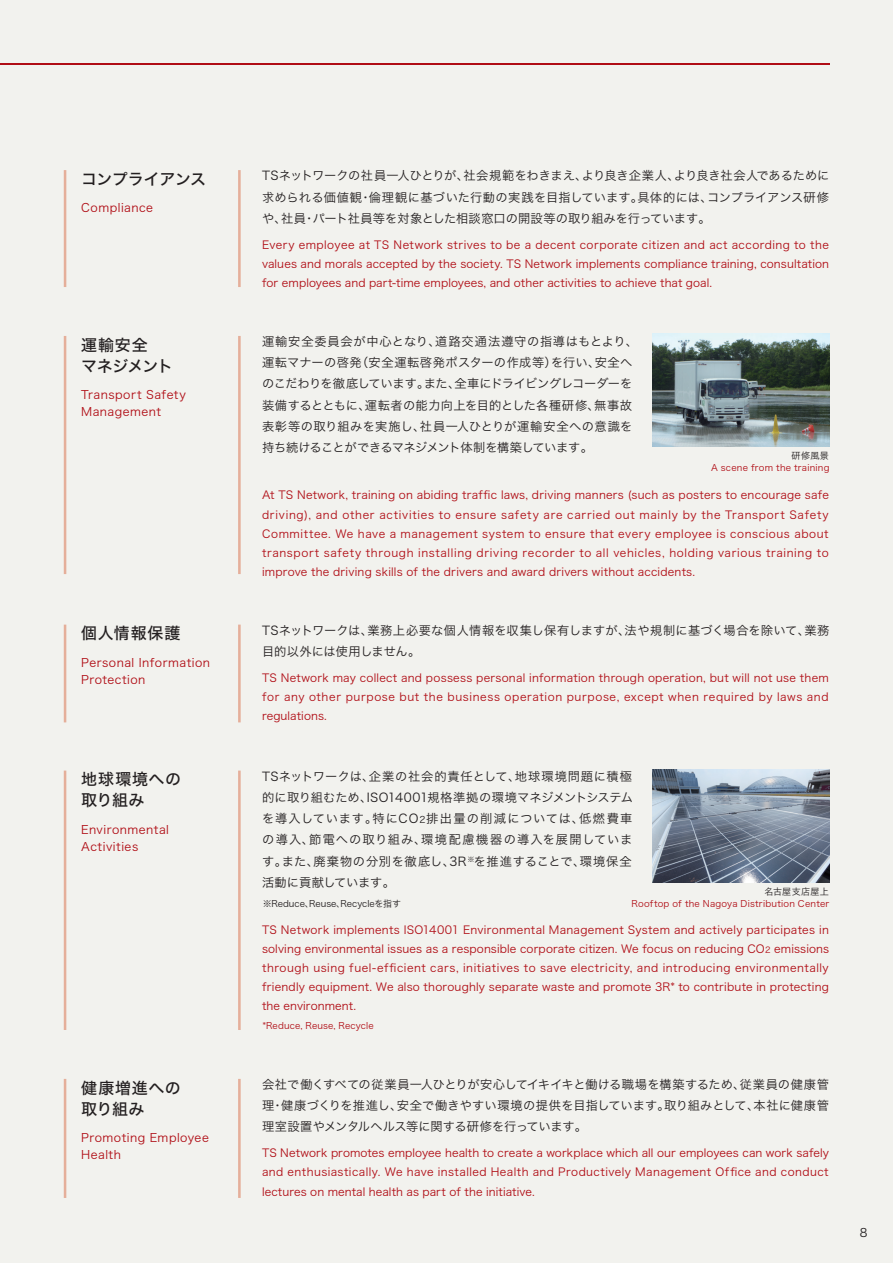
<style>
.page{position:relative;width:893px;height:1263px;background:#f2f2ee}
.page>*{position:absolute;margin:0;border:0;box-sizing:border-box;transform-origin:0 0}
.t1{font:15.9px/21.3px "Hira Kaku Std N W5";letter-spacing:.025em;color:#231f20}
.t2{font:15.9px/21.3px "Hira Kaku Std N W5";letter-spacing:-.02em;color:#231f20}
.t3{font:12.15px/21.3px "Hira Kaku Std N W3";letter-spacing:.005em;color:#231f20;text-align:justify}
.t4{font:11.7px/17px "Hira Kaku Std N W3";letter-spacing:.04em;color:#b00d15}
.t5{font:11.7px "Hira Kaku Std N W3";color:#231f20}
.t6{font:11.1px/19.2px "Hira Kaku Std N W3";letter-spacing:.015em;color:#b00d15;text-align:justify}
.t7{font:9px/12px "Hira Kaku Std N W3";letter-spacing:.025em;color:#b00d15;text-align:right}
.t8{font:9px "Hira Kaku Std N W3";letter-spacing:-.005em;color:#231f20}
.s1{color:#231f20}
.s2{font-size:9.15px}
.s3{font-size:8.4px}
</style>
<div class="page">
<hr style="left:0;top:64px;width:829px;height:1px;background:#b00d15">
<hr style="left:238px;top:625px;width:3px;height:97px;background:#e5af9a">
<hr style="left:64px;top:625px;width:2px;height:97px;background:#e5af9a">
<hr style="left:238px;top:170px;width:3px;height:117px;background:#e5af9a">
<hr style="left:64px;top:170px;width:2px;height:117px;background:#e5af9a">
<hr style="left:238px;top:336px;width:3px;height:238px;background:#e5af9a">
<hr style="left:64px;top:336px;width:2px;height:238px;background:#e5af9a">
<img style="left:653px;top:334px;width:176px;height:112px">
<hr style="left:238px;top:770px;width:3px;height:260px;background:#e5af9a">
<hr style="left:64px;top:770px;width:2px;height:260px;background:#e5af9a">
<img style="left:653px;top:769px;width:176px;height:113px">
<hr style="left:238px;top:1079px;width:3px;height:119px;background:#e5af9a">
<hr style="left:64px;top:1079px;width:2px;height:119px;background:#e5af9a">
<p class="t2" style="left:81px;top:168px;width:126px">コンプライアンス</p>
<p class="t4" style="left:81px;top:199px;width:73px">Compliance</p>
<p class="t2" style="left:81px;top:334px;width:93px">運輸安全<br>マネジメント</p>
<p class="t4" style="left:81px;top:386px;width:106px">Transport Safety<br>Management</p>
<p class="t1" style="left:81px;top:623px;width:101px">個人情報保護</p>
<p class="t4" style="left:81px;top:654px;width:130px">Personal Information<br>Protection</p>
<p class="t1" style="left:81px;top:769px;width:101px">地球環境への取り組み</p>
<p class="t4" style="left:81px;top:821px;width:89px">Environmental<br>Activities</p>
<p class="t1" style="left:81px;top:1077px;width:101px">健康増進への取り組み</p>
<p class="t4" style="left:81px;top:1129px;width:129px">Promoting Employee<br>Health</p>
<p class="t3" style="left:262px;top:165px;width:569px">TSネットワークの社員一人ひとりが、社会規範をわきまえ、より良き企業人、より良き社会人であるために求められる価値観・倫理観に基づいた行動の実践を目指しています。具体的には、コンプライアンス研修や、社員・パート社員等を対象とした相談窓口の開設等の取り組みを行っています。</p>
<p class="t6" style="left:262px;top:235px;width:569px">Every employee at TS Network strives to be a decent corporate citizen and act according to the values and morals accepted by the society. TS Network implements compliance training, consultation for employees and part-time employees, and other activities to achieve that goal.</p>
<p class="t3" style="left:262px;top:331px;width:378px;text-align:left">運輸安全委員会が中心となり、道路交通法遵守の指導はもとより、運転マナーの啓発（安全運転啓発ポスターの作成等）を行い、安全へのこだわりを徹底しています。また、全車にドライビングレコーダーを装備するとともに、運転者の能力向上を目的とした各種研修、無事故表彰等の取り組みを実施し、社員一人ひとりが運輸安全への意識を持ち続けることができるマネジメント体制を構築しています。</p>
<p class="t7" style="left:711px;top:449px;width:120px"><span class="s1">研修風景<br></span>A scene from the training</p>
<p class="t6" style="left:262px;top:485px;width:568px">At TS Network, training on abiding traffic laws, driving manners (such as posters to encourage safe driving), and other activities to ensure safety are carried out mainly by the Transport Safety Committee. We have a management system to ensure that every employee is conscious about transport safety through installing driving recorder to all vehicles, holding various training to improve the driving skills of the drivers and award drivers without accidents.</p>
<p class="t3" style="left:262px;top:619px;width:569px">TSネットワークは、業務上必要な個人情報を収集し保有しますが、法や規制に基づく場合を除いて、業務目的以外には使用しません。</p>
<p class="t6" style="left:262px;top:668px;width:568px">TS Network may collect and possess personal information through operation, but will not use them for any other purpose but the business operation purpose, except when required by laws and regulations.</p>
<p class="t3" style="left:262px;top:765px;width:372px">TSネットワークは、企業の社会的責任として、地球環境問題に積極的に取り組むため、ISO14001規格準拠の環境マネジメントシステムを導入しています。特にCO<span class="s2">2</span>排出量の削減については、低燃費車の導入、節電への取り組み、環境配慮機器の導入を展開しています。また、廃棄物の分別を徹底し、3R<sup>※</sup>を推進することで、環境保全活動に貢献しています。</p>
<p class="t7" style="left:631px;top:885px;width:199px"><span class="s1">名古屋支店屋上<br></span>Rooftop of the Nagoya Distribution Center</p>
<p class="t8" style="left:263px;top:897px;width:140px">※Reduce、Reuse、Recycleを指す</p>
<p class="t6" style="left:262px;top:920px;width:569px">TS Network implements ISO14001 Environmental Management System and actively participates in solving environmental issues as a responsible corporate citizen. We focus on reducing CO<span class="s3">2</span> emissions through using fuel-efficient cars, initiatives to save electricity, and introducing environmentally friendly equipment. We also thoroughly separate waste and promote 3R* to contribute in protecting the environment.</p>
<p class="t7" style="left:263px;top:1020px;width:112px">*Reduce, Reuse, Recycle</p>
<p class="t3" style="left:262px;top:1073px;width:568px">会社で働くすべての従業員一人ひとりが安心してイキイキと働ける職場を構築するため、従業員の健康管理・健康づくりを推進し、安全で働きやすい環境の提供を目指しています。取り組みとして、本社に健康管理室設置やメンタルヘルス等に関する研修を行っています。</p>
<p class="t6" style="left:262px;top:1143px;width:569px">TS Network promotes employee health to create a workplace which all our employees can work safely and enthusiastically. We have installed Health and Productively Management Office and conduct lectures on mental health as part of the initiative.</p>
<p class="t5" style="left:860px;top:1224px;width:9px">8</p>
</div>
